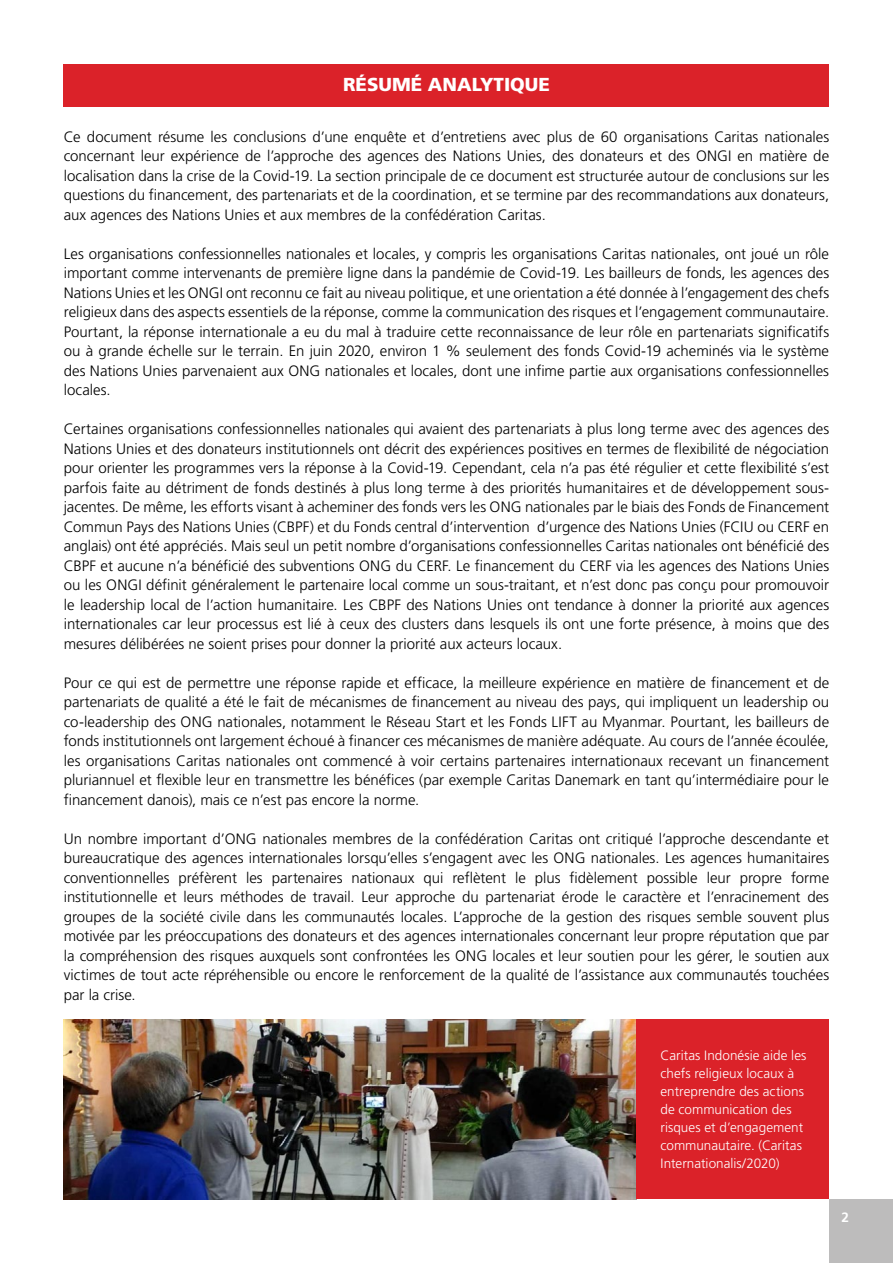
<style>
.page{position:relative;width:893px;height:1263px;background:#fff}
.page>*{position:absolute;margin:0;border:0;box-sizing:border-box;transform-origin:0 0}
.t1{font:18.75px "Frutiger LT 75 Blk";color:#fff}
.t2{font:15px/19.5px "Frutiger LT 45 Lt";color:#000;text-align:justify}
.t3{font:13.5px/18px "Frutiger LT 45 Lt";letter-spacing:.005em;color:#fff}
.t4{font:13.5px "Frutiger LT 65 Bd";color:#fff}
</style>
<div class="page">
<div style="left:64px;top:64px;width:765px;height:42px;background:#db2229"></div>
<div style="left:829px;top:1199px;width:64px;height:64px;background:#bdbcbc"></div>
<img style="left:64px;top:1019px;width:572px;height:180px">
<div style="left:636px;top:1019px;width:193px;height:180px;background:#db2229"></div>
<p class="t1" style="left:343px;top:74px;width:208px">RÉSUMÉ ANALYTIQUE</p>
<p class="t2" style="left:64px;top:127px;width:767px">Ce document résume les conclusions d’une enquête et d’entretiens avec plus de 60 organisations Caritas nationales concernant leur expérience de l’approche des agences des Nations Unies, des donateurs et des ONGI en matière de localisation dans la crise de la Covid-19. La section principale de ce document est structurée autour de conclusions sur les questions du financement, des partenariats et de la coordination, et se termine par des recommandations aux donateurs, aux agences des Nations Unies et aux membres de la confédération Caritas.</p>
<p class="t2" style="left:64px;top:244px;width:767px">Les organisations confessionnelles nationales et locales, y compris les organisations Caritas nationales, ont joué un rôle important comme intervenants de première ligne dans la pandémie de Covid-19. Les bailleurs de fonds, les agences des Nations Unies et les ONGI ont reconnu ce fait au niveau politique, et une orientation a été donnée à l’engagement des chefs religieux dans des aspects essentiels de la réponse, comme la communication des risques et l’engagement communautaire.<br>Pourtant, la réponse internationale a eu du mal à traduire cette reconnaissance de leur rôle en partenariats significatifs ou à grande échelle sur le terrain. En juin 2020, environ 1 % seulement des fonds Covid-19 acheminés via le système des Nations Unies parvenaient aux ONG nationales et locales, dont une infime partie aux organisations confessionnelles locales.</p>
<p class="t2" style="left:64px;top:420px;width:767px">Certaines organisations confessionnelles nationales qui avaient des partenariats à plus long terme avec des agences des Nations Unies et des donateurs institutionnels ont décrit des expériences positives en termes de flexibilité de négociation pour orienter les programmes vers la réponse à la Covid-19. Cependant, cela n’a pas été régulier et cette flexibilité s’est parfois faite au détriment de fonds destinés à plus long terme à des priorités humanitaires et de développement sous&shy;jacentes. De même, les efforts visant à acheminer des fonds vers les ONG nationales par le biais des Fonds de Financement Commun Pays des Nations Unies (CBPF) et du Fonds central d’intervention d’urgence des Nations Unies (FCIU ou CERF en anglais) ont été appréciés. Mais seul un petit nombre d’organisations confessionnelles Caritas nationales ont bénéficié des CBPF et aucune n’a bénéficié des subventions ONG du CERF. Le financement du CERF via les agences des Nations Unies ou les ONGI définit généralement le partenaire local comme un sous-traitant, et n’est donc pas conçu pour promouvoir le leadership local de l’action humanitaire. Les CBPF des Nations Unies ont tendance à donner la priorité aux agences internationales car leur processus est lié à ceux des clusters dans lesquels ils ont une forte présence, à moins que des mesures délibérées ne soient prises pour donner la priorité aux acteurs locaux.</p>
<p class="t2" style="left:64px;top:673px;width:767px">Pour ce qui est de permettre une réponse rapide et efficace, la meilleure expérience en matière de financement et de partenariats de qualité a été le fait de mécanismes de financement au niveau des pays, qui impliquent un leadership ou co-leadership des ONG nationales, notamment le Réseau Start et les Fonds LIFT au Myanmar. Pourtant, les bailleurs de fonds institutionnels ont largement échoué à financer ces mécanismes de manière adéquate. Au cours de l’année écoulée, les organisations Caritas nationales ont commencé à voir certains partenaires internationaux recevant un financement pluriannuel et flexible leur en transmettre les bénéfices (par exemple Caritas Danemark en tant qu’intermédiaire pour le financement danois), mais ce n’est pas encore la norme.</p>
<p class="t2" style="left:64px;top:829px;width:767px">Un nombre important d’ONG nationales membres de la confédération Caritas ont critiqué l’approche descendante et bureaucratique des agences internationales lorsqu’elles s’engagent avec les ONG nationales. Les agences humanitaires conventionnelles préfèrent les partenaires nationaux qui reflètent le plus fidèlement possible leur propre forme institutionnelle et leurs méthodes de travail. Leur approche du partenariat érode le caractère et l’enracinement des groupes de la société civile dans les communautés locales. L’approche de la gestion des risques semble souvent plus motivée par les préoccupations des donateurs et des agences internationales concernant leur propre réputation que par la compréhension des risques auxquels sont confrontées les ONG locales et leur soutien pour les gérer, le soutien aux victimes de tout acte répréhensible ou encore le renforcement de la qualité de l’assistance aux communautés touchées par la crise.</p>
<p class="t3" style="left:660px;top:1047px;width:147px">Caritas Indonésie aide les chefs religieux locaux à entreprendre des actions de communication des risques et d’engagement communautaire. (Caritas<br>Internationalis/2020)</p>
<p class="t4" style="left:841px;top:1209px;width:9px">2</p>
</div>
